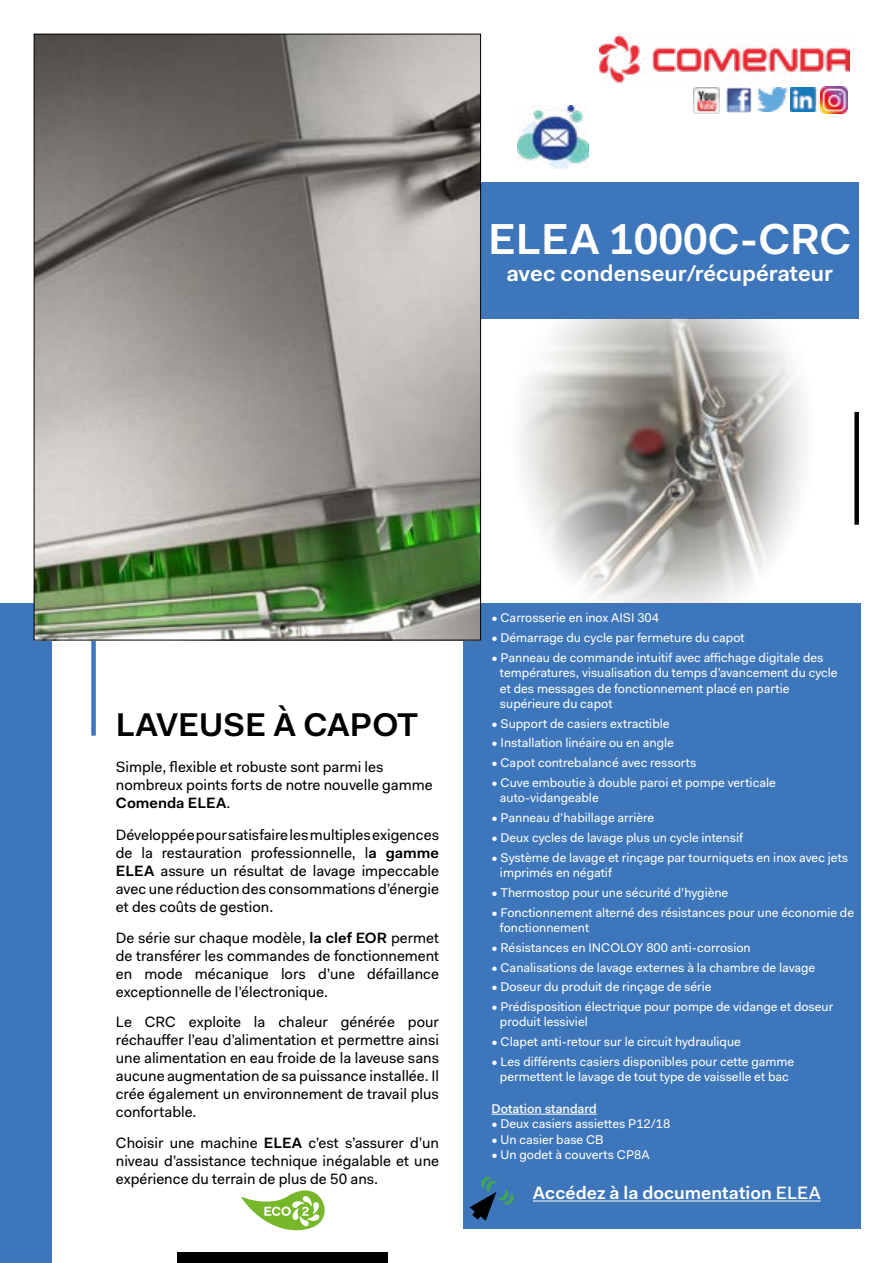
<style>
.page{position:relative;width:893px;height:1263px;background:#fff}
.page>*{position:absolute;margin:0;border:0;box-sizing:border-box;transform-origin:0 0}
.t1{font:600 43.5px "Fakt Pro";color:#fff}
.t2{font:600 33px "Fakt Pro";color:#000}
.t3{font:600 22.5px "Fakt Pro";color:#fff}
.t4{font:600 18px "Fakt Pro";color:#fff}
.t5{font:15px/18px "Fakt Pro";color:#000;text-align:justify}
.t6{font:800 14.85px "Rockwell";color:#40a954}
.t7{font:12.75px/15.3px "Fakt Pro";color:#fff}
.t8{font:500 12.75px "Fakt Pro";color:#fff}
.s1{font-weight:600}
.s2{font-weight:500}
</style>
<div class="page">
<div style="left:463px;top:604px;width:398px;height:625px;background:#3d76ba"></div>
<div style="left:91px;top:604px;width:5px;height:132px;background:#3d76ba"></div>
<div style="left:0;top:604px;width:51px;height:659px;background:#3d76ba"></div>
<div style="left:481px;top:183px;width:378px;height:136px;background:#3d76ba"></div>
<div style="left:854px;top:412px;width:5px;height:113px;background:#000"></div>
<img style="left:600px;top:34px;width:249px;height:50px">
<img style="left:791px;top:87px;width:26px;height:25px">
<img style="left:820px;top:86px;width:28px;height:28px">
<img style="left:726px;top:88px;width:25px;height:25px">
<img style="left:757px;top:87px;width:30px;height:24px">
<div style="left:178px;top:1252px;width:210px;height:11px;background:#000"></div>
<svg style="left:241px;top:1190px;width:84px;height:40px"></svg>
<img style="left:518px;top:105px;width:70px;height:64px">
<img style="left:693px;top:87px;width:26px;height:27px">
<img style="left:36px;top:36px;width:443px;height:602px">
<hr style="left:533px;top:1200px;width:288px;height:1px;background:#fff">
<svg style="left:469px;top:1192px;width:27px;height:29px"></svg>
<hr style="left:492px;top:1114px;width:105px;height:1px;background:#fff">
<img style="left:494px;top:319px;width:336px;height:285px">
<h1 class="t1" style="left:488px;top:210px;width:365px">ELEA 1000C-CRC</h1>
<h3 class="t3" style="left:506px;top:258px;width:328px">avec condenseur/récupérateur</h3>
<h2 class="t2" style="left:116px;top:702px;width:303px">LAVEUSE À CAPOT</h2>
<p class="t5" style="left:116px;top:758px;width:318px;text-align:left">Simple, flexible et robuste sont parmi les nombreux points forts de notre nouvelle gamme<br><span class="s1">Comenda ELEA</span>.</p>
<p class="t5" style="left:116px;top:826px;width:325px">Développée pour satisfaire les multiples exigences de la restauration professionnelle, l<span class="s1">a gamme ELEA</span> assure un résultat de lavage impeccable avec une réduction des consommations d’énergie et des coûts de gestion.</p>
<p class="t5" style="left:116px;top:928px;width:325px">De série sur chaque modèle, <span class="s1">la clef EOR</span> permet de transférer les commandes de fonctionnement en mode mécanique lors d’une défaillance exceptionnelle de l’électronique.</p>
<p class="t5" style="left:116px;top:1013px;width:325px">Le CRC exploite la chaleur générée pour réchauffer l’eau d’alimentation et permettre ainsi une alimentation en eau froide de la laveuse sans aucune augmentation de sa puissance installée. Il crée également un environnement de travail plus confortable.</p>
<p class="t5" style="left:116px;top:1134px;width:325px">Choisir une machine <span class="s1">ELEA</span> c’est s’assurer d’un niveau d’assistance technique inégalable et une expérience du terrain de plus de 50 ans.</p>
<p class="t7" style="left:492px;top:610px;width:169px">• Carrosserie en inox AISI 304</p>
<p class="t7" style="left:492px;top:630px;width:255px">• Démarrage du cycle par fermeture du capot</p>
<p class="t7" style="left:500px;top:650px;width:339px;text-indent:-8px">• Panneau de commande intuitif avec affichage digitale des températures, visualisation du temps d’avancement du cycle et des messages de fonctionnement placé en partie supérieure du capot</p>
<p class="t7" style="left:492px;top:715px;width:179px">• Support de casiers extractible</p>
<p class="t7" style="left:492px;top:735px;width:184px">• Installation linéaire ou en angle</p>
<p class="t7" style="left:492px;top:755px;width:206px">• Capot contrebalancé avec ressorts</p>
<p class="t7" style="left:500px;top:775px;width:277px;text-indent:-8px">• Cuve emboutie à double paroi et pompe verticale auto-vidangeable</p>
<p class="t7" style="left:492px;top:810px;width:164px">• Panneau d’habillage arrière</p>
<p class="t7" style="left:492px;top:830px;width:253px">• Deux cycles de lavage plus un cycle intensif</p>
<p class="t7" style="left:500px;top:850px;width:350px;text-indent:-8px">• Système de lavage et rinçage par tourniquets en inox avec jets imprimés en négatif</p>
<p class="t7" style="left:492px;top:885px;width:238px">• Thermostop pour une sécurité d’hygiène</p>
<p class="t7" style="left:500px;top:904px;width:356px;text-indent:-8px">• Fonctionnement alterné des résistances pour une économie de fonctionnement</p>
<p class="t7" style="left:492px;top:940px;width:261px">• Résistances en INCOLOY 800 anti-corrosion</p>
<p class="t7" style="left:492px;top:959px;width:325px">• Canalisations de lavage externes à la chambre de lavage</p>
<p class="t7" style="left:492px;top:979px;width:221px">• Doseur du produit de rinçage de série</p>
<p class="t7" style="left:500px;top:999px;width:335px;text-indent:-8px">• Prédisposition électrique pour pompe de vidange et doseur produit lessiviel</p>
<p class="t7" style="left:492px;top:1034px;width:251px">• Clapet anti-retour sur le circuit hydraulique</p>
<p class="t7" style="left:492px;top:1054px;width:304px;text-align:center">• Les différents casiers disponibles pour cette gamme permettent le lavage de tout type de vaisselle et bac</p>
<p class="t8" style="left:492px;top:1100px;width:107px">Dotation standard</p>
<p class="t7" style="left:492px;top:1116px;width:180px">• Deux casiers assiettes P12/18</p>
<p class="t7" style="left:492px;top:1131px;width:114px">• Un casier base CB</p>
<p class="t7" style="left:492px;top:1147px;width:159px">• Un godet à couverts CP8A</p>
<p class="t6" style="left:489px;top:1171px;width:40px;rotate:38deg">(( ))</p>
<h3 class="t4" style="left:533px;top:1181px;width:289px">Accédez à la documentation <span class="s2">ELEA</span></h3>
</div>
